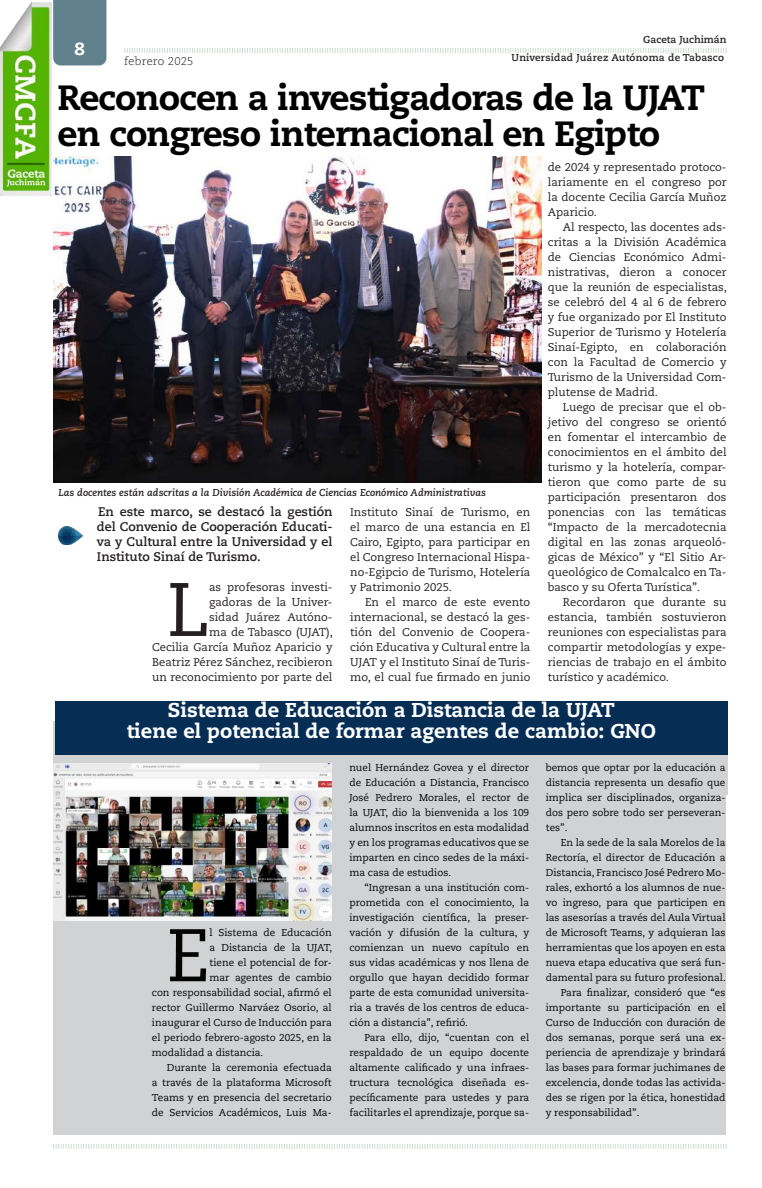
<style>
.page{position:relative;width:762px;height:1188px;background:#fff}
.page>*{position:absolute;margin:0;border:0;box-sizing:border-box;transform-origin:0 0}
.t1{font:75.5px "Caecilia LT Std";color:#231f20}
.t2{font:74.25px "Caecilia LT Std";color:#040503}
.t3{font:800 35px/36.2px "Caecilia LT Std";letter-spacing:-.025em;color:#000}
.t4{font:800 20px/21.2px "Caecilia LT Std";color:#fff;text-align:center}
.t5{font:800 17.5px "Caecilia LT Std";color:#fff}
.t6{font:700 12.5px/15px "Caecilia LT Std";color:#231f20;text-align:justify}
.t7{font:11.25px/15px "Caecilia LT Std";color:#231f20;text-align:justify}
.t8{font:300 11.25px "Caecilia LT Std";letter-spacing:.02em;color:#231f20}
.t9{font:10px/15px "Caecilia LT Std";color:#040503;text-align:justify}
.t10{font:italic 700 10px "Caecilia LT Std";color:#231f20}
.t11{font:700 10px "Caecilia LT Std";letter-spacing:.02em;color:#231f20}
.t12{font:700 10px "Caecilia LT Std";color:#231f20}
</style>
<div class="page">
<svg style="left:53px;top:1144px;width:674px;height:5px"></svg>
<svg style="left:124px;top:48px;width:603px;height:5px"></svg>
<div style="left:53px;top:0;width:53px;height:65px;background:#61828c"></div>
<img style="left:53px;top:157px;width:489px;height:325px">
<div style="left:53px;top:774px;width:673px;height:360px;background:#d1d2d4"></div>
<div style="left:53px;top:721px;width:675px;height:73px;background:#d1d2d4"></div>
<div style="left:55px;top:701px;width:673px;height:53px;background:#062e55"></div>
<img style="left:54px;top:763px;width:278px;height:156px">
<img style="left:58px;top:526px;width:25px;height:18px">
<img style="left:0;top:2px;width:51px;height:193px">
<h3 class="t5" style="left:75px;top:38px;width:12px">8</h3>
<p class="t8" style="left:124px;top:55px;width:71px">febrero 2025</p>
<p class="t12" style="left:643px;top:34px;width:85px">Gaceta Juchimán</p>
<p class="t11" style="left:512px;top:51px;width:214px">Universidad Juárez Autónoma de Tabasco</p>
<h3 class="t3" style="left:58px;top:79px;width:649px">Reconocen a investigadoras de la UJAT en congreso internacional en Egipto</h3>
<p class="t7" style="left:548px;top:159px;width:180px">de 2024 y representado protoco&shy;lariamente en el congreso por la docente Cecilia García Muñoz Aparicio.</p>
<p class="t7" style="left:548px;top:219px;width:181px;text-indent:15px">Al respecto, las docentes ads&shy;critas a la División Académica de Ciencias Económico Admi&shy;nistrativas, dieron a conocer que la reunión de especialistas, se celebró del 4 al 6 de febrero y fue organizado por El Instituto Superior de Turismo y Hotelería Sinaí-Egipto, en colaboración con la Facultad de Comercio y Turismo de la Universidad Com&shy;plutense de Madrid.</p>
<p class="t7" style="left:548px;top:399px;width:180px;text-indent:15px">Luego de precisar que el ob&shy;jetivo del congreso se orientó en fomentar el intercambio de conocimientos en el ámbito del turismo y la hotelería, compar&shy;tieron que como parte de su participación presentaron dos ponencias con las temáticas “Impacto de la mercadotecnia digital en las zonas arqueoló&shy;gicas de México” y “El Sitio Ar&shy;queológico de Comalcalco en Ta&shy;basco y su Oferta Turística”.</p>
<p class="t7" style="left:548px;top:594px;width:180px;text-indent:15px">Recordaron que durante su estancia, también sostuvieron reuniones con especialistas para compartir metodologías y expe&shy;riencias de trabajo en el ámbito turístico y académico.</p>
<p class="t10" style="left:58px;top:486px;width:429px">Las docentes están adscritas a la División Académica de Ciencias Económico Administrativas</p>
<p class="t6" style="left:97px;top:504px;width:237px">En este marco, se destacó la gestión del Convenio de Cooperación Educati&shy;va y Cultural entre la Universidad y el Instituto Sinaí de Turismo.</p>
<p class="t7" style="left:350px;top:504px;width:182px">Instituto Sinaí de Turismo, en el marco de una estancia en El Cairo, Egipto, para participar en el Congreso Internacional Hispa&shy;no-Egipcio de Turismo, Hotelería y Patrimonio 2025.</p>
<p class="t7" style="left:350px;top:594px;width:182px;text-indent:15px">En el marco de este evento internacional, se destacó la ges&shy;tión del Convenio de Coopera&shy;ción Educativa y Cultural entre la UJAT y el Instituto Sinaí de Turis&shy;mo, el cual fue firmado en junio</p>
<p class="t7" style="left:152px;top:579px;width:182px;text-align:right">as profesoras investi-<br>gadoras de la Univer-<br>sidad Juárez Autóno-<br>ma de Tabasco (UJAT),<br>Cecilia García Muñoz Aparicio y<br>Beatriz Pérez Sánchez, recibieron un reconocimiento por parte del</p>
<h1 class="t1" style="left:167px;top:566px;width:43px">L</h1>
<h3 class="t4" style="left:127px;top:699px;width:531px">Sistema de Educación a Distancia de la UJAT<br>tiene el potencial de formar agentes de cambio: GNO</h3>
<h2 class="t2" style="left:167px;top:912px;width:44px">E</h2>
<p class="t9" style="left:209px;top:925px;width:124px">l Sistema de Educación</p>
<p class="t9" style="left:209px;top:940px;width:124px">a Distancia de la UJAT,</p>
<p class="t9" style="left:209px;top:955px;width:124px">tiene el potencial de for-</p>
<p class="t9" style="left:209px;top:970px;width:124px">mar agentes de cambio</p>
<p class="t9" style="left:152px;top:985px;width:181px">con responsabilidad social, afirmó el</p>
<p class="t9" style="left:152px;top:1000px;width:181px">rector Guillermo Narváez Osorio, al</p>
<p class="t9" style="left:152px;top:1015px;width:181px">inaugurar el Curso de Inducción para</p>
<p class="t9" style="left:152px;top:1030px;width:181px">el periodo febrero-agosto 2025, en la</p>
<p class="t9" style="left:152px;top:1045px;width:113px">modalidad a distancia.</p>
<p class="t9" style="left:167px;top:1060px;width:166px">Durante la ceremonia efectuada</p>
<p class="t9" style="left:152px;top:1075px;width:181px">a través de la plataforma Microsoft</p>
<p class="t9" style="left:152px;top:1090px;width:181px">Teams y en presencia del secretario</p>
<p class="t9" style="left:152px;top:1105px;width:181px">de Servicios Académicos, Luis Ma-</p>
<p class="t9" style="left:349px;top:760px;width:181px">nuel Hernández Govea y el director de Educación a Distancia, Francisco José Pedrero Morales, el rector de la UJAT, dio la bienvenida a los 109 alumnos inscritos en esta modalidad y en los programas educativos que se imparten en cinco sedes de la máxi&shy;ma casa de estudios.</p>
<p class="t9" style="left:349px;top:880px;width:181px;text-indent:15px">“Ingresan a una institución com&shy;prometida con el conocimiento, la investigación científica, la preser&shy;vación y difusión de la cultura, y comienzan un nuevo capítulo en sus vidas académicas y nos llena de orgullo que hayan decidido formar parte de esta comunidad universita&shy;ria a través de los centros de educa&shy;ción a distancia”, refirió.</p>
<p class="t9" style="left:349px;top:1030px;width:181px;text-indent:15px">Para ello, dijo, “cuentan con el respaldado de un equipo docente altamente calificado y una infraes&shy;tructura tecnológica diseñada es&shy;pecíficamente para ustedes y para facilitarles el aprendizaje, porque sa-</p>
<p class="t9" style="left:546px;top:760px;width:181px">bemos que optar por la educación a distancia representa un desafío que implica ser disciplinados, organiza&shy;dos pero sobre todo ser perseveran&shy;tes”.</p>
<p class="t9" style="left:561px;top:835px;width:166px">En la sede de la sala Morelos de la</p>
<p class="t9" style="left:546px;top:850px;width:181px">Rectoría, el director de Educación a</p>
<p class="t9" style="left:546px;top:865px;width:181px">Distancia, Francisco José Pedrero Mo-</p>
<p class="t9" style="left:546px;top:880px;width:181px">rales, exhortó a los alumnos de nue-</p>
<p class="t9" style="left:546px;top:895px;width:181px">vo ingreso, para que participen en</p>
<p class="t9" style="left:546px;top:910px;width:181px">las asesorías a través del Aula Virtual</p>
<p class="t9" style="left:546px;top:925px;width:181px">de Microsoft Teams, y adquieran las</p>
<p class="t9" style="left:546px;top:940px;width:181px">herramientas que los apoyen en esta</p>
<p class="t9" style="left:546px;top:955px;width:181px">nueva etapa educativa que será fun-</p>
<p class="t9" style="left:546px;top:970px;width:182px">damental para su futuro profesional.</p>
<p class="t9" style="left:561px;top:985px;width:166px">Para finalizar, consideró que “es</p>
<p class="t9" style="left:546px;top:1000px;width:181px">importante su participación en el</p>
<p class="t9" style="left:546px;top:1015px;width:181px">Curso de Inducción con duración de</p>
<p class="t9" style="left:546px;top:1030px;width:181px">dos semanas, porque será una ex-</p>
<p class="t9" style="left:546px;top:1045px;width:181px">periencia de aprendizaje y brindará</p>
<p class="t9" style="left:546px;top:1060px;width:181px">las bases para formar juchimanes de</p>
<p class="t9" style="left:546px;top:1075px;width:181px">excelencia, donde todas las activida-</p>
<p class="t9" style="left:546px;top:1090px;width:181px">des se rigen por la ética, honestidad</p>
<p class="t9" style="left:546px;top:1105px;width:95px">y responsabilidad”.</p>
</div>
